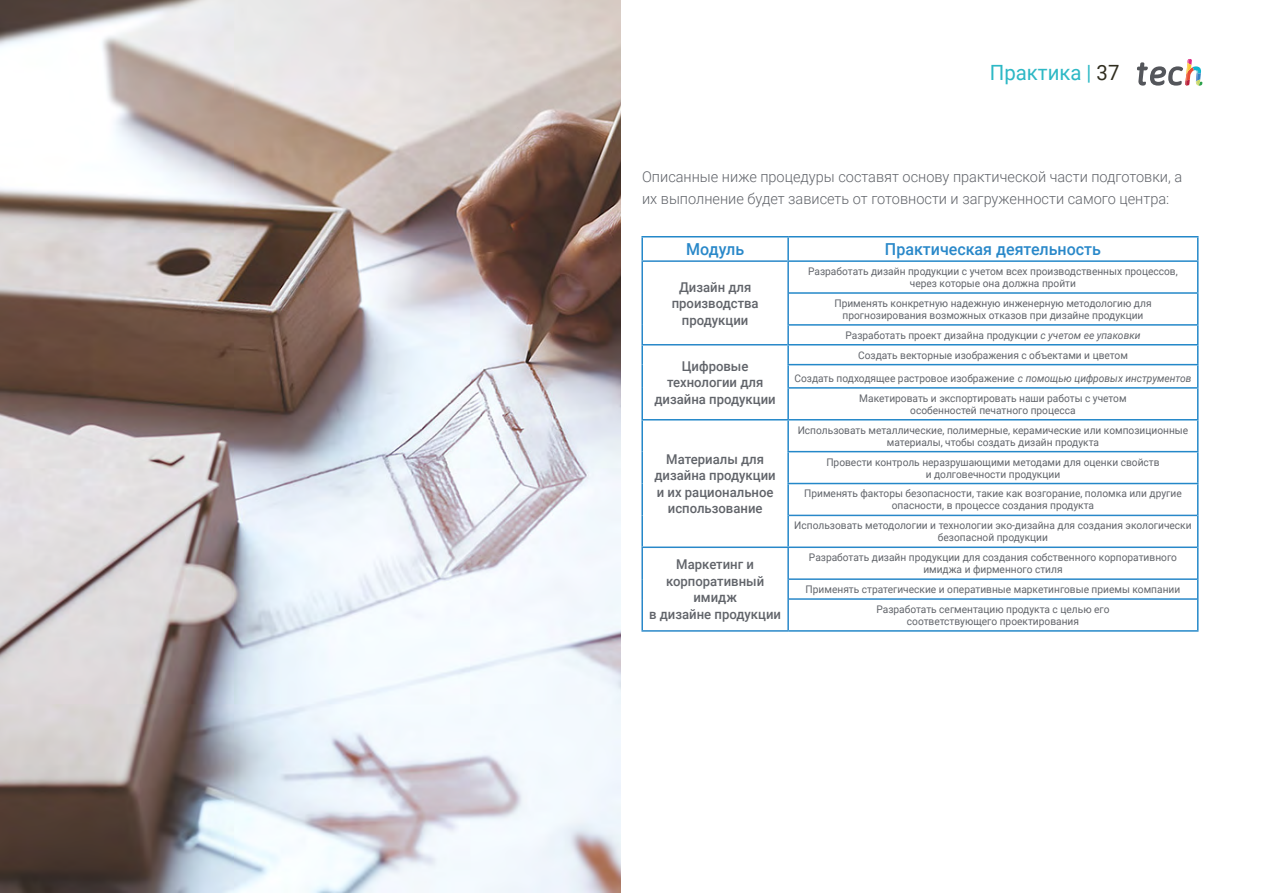
<style>
.page{position:relative;width:1263px;height:893px;background:#fff}
.page>*{position:absolute;margin:0;border:0;box-sizing:border-box;transform-origin:0 0}
.t1{font:21px "Roboto";color:#2db8c5}
.t2{font:500 16.5px "Roboto";color:#2988c9}
.t3{font:300 15px/22.5px "Roboto";color:#61646a}
.t4{font:500 13.5px/16.5px "Roboto";color:#61646a;text-align:center}
.t5{font:10.5px/12px "Roboto";color:#61646a;text-align:center}
.s1{color:#312e20}
.s2{font-style:italic}
</style>
<div class="page">
<svg style="left:1137px;top:59px;width:65px;height:27px"></svg>
<img style="left:0;top:0;width:621px;height:893px">
<hr style="left:641px;top:630px;width:147px;height:2px;background:#2988c9">
<hr style="left:641px;top:546px;width:148px;height:2px;background:#2988c9">
<hr style="left:641px;top:548px;width:2px;height:31px;background:#2988c9">
<hr style="left:787px;top:548px;width:2px;height:31px;background:#2988c9">
<hr style="left:641px;top:579px;width:2px;height:20px;background:#2988c9">
<hr style="left:787px;top:579px;width:2px;height:20px;background:#2988c9">
<hr style="left:641px;top:599px;width:2px;height:31px;background:#2988c9">
<hr style="left:787px;top:599px;width:2px;height:31px;background:#2988c9">
<hr style="left:789px;top:515px;width:408px;height:1px;background:#2988c9">
<hr style="left:789px;top:546px;width:408px;height:2px;background:#2988c9">
<hr style="left:789px;top:578px;width:408px;height:2px;background:#2988c9">
<hr style="left:789px;top:598px;width:408px;height:2px;background:#2988c9">
<hr style="left:641px;top:260px;width:146px;height:2px;background:#2988c9">
<hr style="left:641px;top:262px;width:2px;height:31px;background:#2988c9">
<hr style="left:787px;top:262px;width:2px;height:31px;background:#2988c9">
<hr style="left:641px;top:293px;width:2px;height:32px;background:#2988c9">
<hr style="left:787px;top:293px;width:2px;height:31px;background:#2988c9">
<svg style="left:641px;top:325px;width:2px;height:19px"></svg>
<hr style="left:641px;top:344px;width:146px;height:1px;background:#2988c9">
<hr style="left:641px;top:236px;width:147px;height:1px;background:#2488c9">
<hr style="left:641px;top:237px;width:2px;height:23px;background:#2488c9">
<hr style="left:788px;top:236px;width:410px;height:1px;background:#2488c9">
<hr style="left:787px;top:237px;width:2px;height:23px;background:#2488c9">
<svg style="left:1197px;top:237px;width:1px;height:23px"></svg>
<hr style="left:787px;top:260px;width:411px;height:2px;background:#2488c9">
<hr style="left:1197px;top:262px;width:1px;height:30px;background:#2488c9">
<hr style="left:789px;top:292px;width:409px;height:2px;background:#2488c9">
<hr style="left:1197px;top:294px;width:1px;height:30px;background:#2488c9">
<hr style="left:787px;top:324px;width:411px;height:2px;background:#2488c9">
<hr style="left:641px;top:345px;width:2px;height:20px;background:#2488c9">
<hr style="left:787px;top:344px;width:411px;height:1px;background:#2488c9">
<svg style="left:787px;top:326px;width:2px;height:38px"></svg>
<hr style="left:641px;top:365px;width:2px;height:23px;background:#2488c9">
<hr style="left:787px;top:365px;width:2px;height:22px;background:#2488c9">
<svg style="left:1197px;top:326px;width:1px;height:61px"></svg>
<hr style="left:641px;top:388px;width:2px;height:31px;background:#2488c9">
<hr style="left:787px;top:389px;width:2px;height:30px;background:#2488c9">
<hr style="left:1197px;top:389px;width:1px;height:30px;background:#2488c9">
<hr style="left:641px;top:420px;width:2px;height:32px;background:#2488c9">
<hr style="left:787px;top:420px;width:2px;height:31px;background:#2488c9">
<hr style="left:1197px;top:420px;width:1px;height:31px;background:#2488c9">
<hr style="left:641px;top:452px;width:2px;height:31px;background:#2488c9">
<hr style="left:787px;top:452px;width:2px;height:31px;background:#2488c9">
<hr style="left:1197px;top:452px;width:1px;height:31px;background:#2488c9">
<hr style="left:641px;top:483px;width:2px;height:32px;background:#2488c9">
<hr style="left:787px;top:484px;width:2px;height:31px;background:#2488c9">
<hr style="left:1197px;top:484px;width:1px;height:31px;background:#2488c9">
<hr style="left:641px;top:515px;width:2px;height:31px;background:#2488c9">
<hr style="left:787px;top:515px;width:2px;height:31px;background:#2488c9">
<hr style="left:1197px;top:515px;width:1px;height:32px;background:#2488c9">
<hr style="left:788px;top:630px;width:410px;height:2px;background:#2488c9">
<hr style="left:787px;top:364px;width:411px;height:1px;background:#2488c9">
<hr style="left:787px;top:387px;width:411px;height:2px;background:#2488c9">
<hr style="left:788px;top:419px;width:410px;height:1px;background:#2488c9">
<hr style="left:787px;top:451px;width:411px;height:1px;background:#2488c9">
<hr style="left:787px;top:483px;width:411px;height:1px;background:#2488c9">
<hr style="left:641px;top:419px;width:147px;height:1px;background:#2488c9">
<hr style="left:1197px;top:547px;width:1px;height:32px;background:#2488c9">
<svg style="left:1197px;top:579px;width:1px;height:20px"></svg>
<hr style="left:1197px;top:599px;width:1px;height:31px;background:#2488c9">
<h1 class="t1" style="left:990px;top:57px;width:131px">Практика | <span class="s1">37</span></h1>
<h3 class="t3" style="left:642px;top:164px;width:542px">Описанные ниже процедуры составят основу практической части подготовки, а их выполнение будет зависеть от готовности и загруженности самого центра:</h3>
<h2 class="t2" style="left:686px;top:238px;width:59px">Модуль</h2>
<h2 class="t2" style="left:885px;top:238px;width:218px">Практическая деятельность</h2>
<p class="t4" style="left:672px;top:278px;width:89px">Дизайн для производства продукции</p>
<p class="t5" style="left:808px;top:265px;width:371px">Разработать дизайн продукции с учетом всех производственных процессов, через которые она должна пройти</p>
<p class="t5" style="left:834px;top:297px;width:319px">Применять конкретную надежную инженерную методологию для прогнозирования возможных отказов при дизайне продукции</p>
<p class="t5" style="left:845px;top:329px;width:296px">Разработать проект дизайна продукции <span class="s2">с учетом ее упаковки</span></p>
<p class="t4" style="left:654px;top:357px;width:123px">Цифровые технологии для дизайна продукции</p>
<p class="t4" style="left:654px;top:450px;width:123px">Материалы для дизайна продукции и их рациональное использование</p>
<p class="t5" style="left:858px;top:348px;width:271px">Создать векторные изображения с объектами и цветом</p>
<p class="t5" style="left:794px;top:368px;width:399px;line-height:20px">Создать подходящее растровое изображение <span class="s2">с помощью цифровых инструментов<br></span>Макетировать и экспортировать наши работы с учетом</p>
<p class="t5" style="left:910px;top:404px;width:167px">особенностей печатного процесса</p>
<p class="t5" style="left:798px;top:423px;width:392px">Использовать металлические, полимерные, керамические или композиционные материалы, чтобы создать дизайн продукта</p>
<p class="t5" style="left:826px;top:455px;width:335px">Провести контроль неразрушающими методами для оценки свойств и долговечности продукции</p>
<p class="t5" style="left:804px;top:487px;width:379px">Применять факторы безопасности, такие как возгорание, поломка или другие опасности, в процессе создания продукта</p>
<p class="t5" style="left:794px;top:519px;width:399px">Использовать методологии и технологии эко-дизайна для создания экологически безопасной продукции</p>
<p class="t4" style="left:649px;top:556px;width:133px">Маркетинг и корпоративный имидж<br>в дизайне продукции</p>
<p class="t5" style="left:809px;top:551px;width:369px">Разработать дизайн продукции для создания собственного корпоративного имиджа и фирменного стиля</p>
<p class="t5" style="left:806px;top:579px;width:376px;line-height:20px">Применять стратегические и оперативные маркетинговые приемы компании<br>Разработать сегментацию продукта с целью его</p>
<p class="t5" style="left:907px;top:615px;width:174px">соответствующего проектирования</p>
</div>
